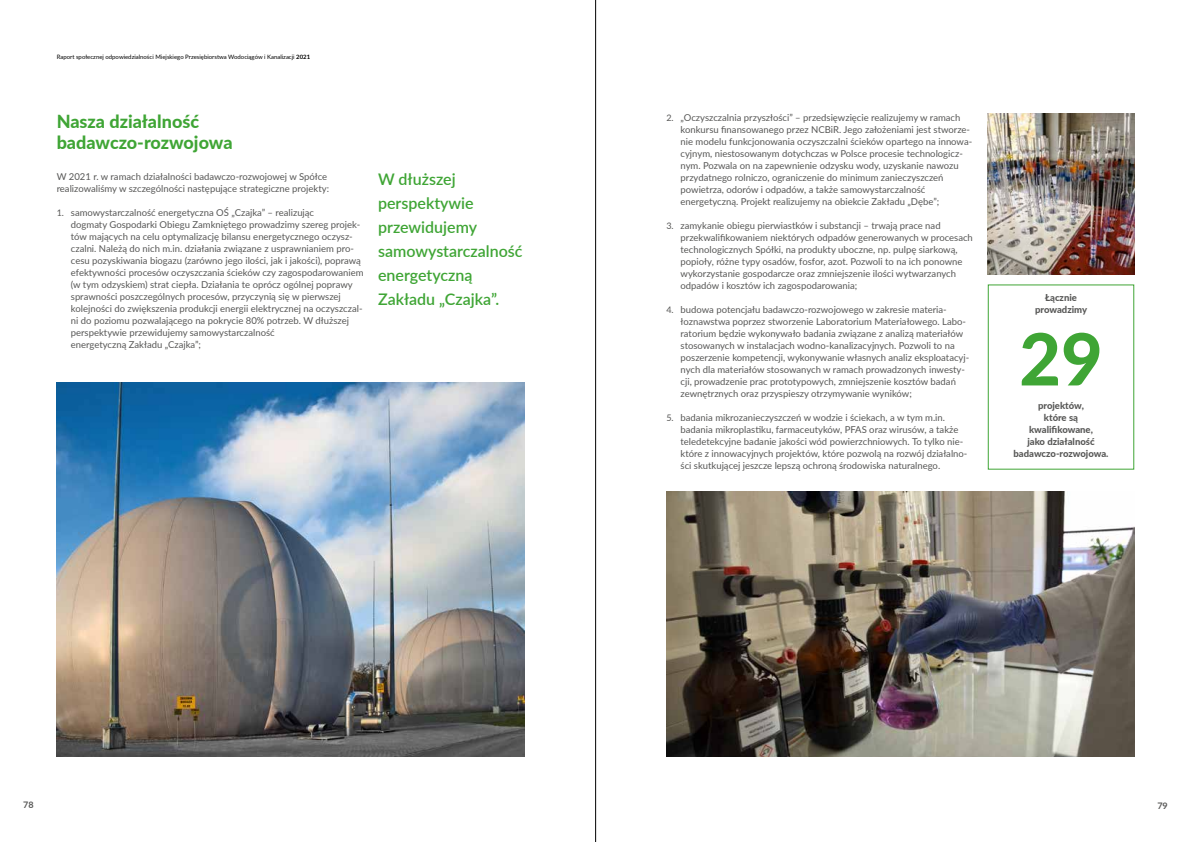
<style>
.page{position:relative;width:1191px;height:842px;background:#fff}
.page>*{position:absolute;margin:0;border:0;box-sizing:border-box;transform-origin:0 0}
.t1{font:800 72px "Lato";color:#3fa535}
.t2{font:800 18px/21px "Lato";color:#3fa535}
.t3{font:600 16px/24px "Lato";color:#3fa535}
.t4{font:9.5px/12px "Lato";color:#575756}
.t5{font:800 9.5px/12px "Lato";color:#575756;text-align:center}
.t6{font:700 9px "Lato";color:#575756}
.t7{font:6px "Lato";color:#000}
.s1{font-weight:700}
.s2{font-size:9px}
</style>
<div class="page">
<hr style="left:595px;top:0;width:1px;height:842px;background:#000">
<img style="left:57px;top:383px;width:467px;height:374px">
<img style="left:666px;top:491px;width:468px;height:266px">
<div style="left:987px;top:284px;width:147px;height:186px;border:1px solid #3fa535"></div>
<img style="left:987px;top:113px;width:147px;height:162px">
<p class="t7" style="left:57px;top:53px;width:255px">Raport społecznej odpowiedzialności Miejskiego Przesiębiorstwa Wodociągów i Kanalizacji <span class="s1">2021</span></p>
<h2 class="t2" style="left:57px;top:110px;width:177px">Nasza działalność badawczo-rozwojowa</h2>
<p class="t4" style="left:57px;top:170px;width:274px">W 2021 r. w ramach działalności badawczo-rozwojowej w Spółce realizowaliśmy w szczególności następujące strategiczne projekty:</p>
<p class="t4" style="left:71px;top:206px;width:294px;text-indent:-14px"><span class="s2">1.</span> samowystarczalność energetyczna OŚ „Czajka” – realizując<br>dogmaty Gospodarki Obiegu Zamkniętego prowadzimy szereg projek&shy;tów mających na celu optymalizację bilansu energetycznego oczysz&shy;czalni. Należą do nich m.in. działania związane z usprawnianiem pro&shy;cesu pozyskiwania biogazu (zarówno jego ilości, jak i jakości), poprawą efektywności procesów oczyszczania ścieków czy zagospodarowaniem (w tym odzyskiem) strat ciepła. Działania te oprócz ogólnej poprawy sprawności poszczególnych procesów, przyczynią się w pierwszej kolejności do zwiększenia produkcji energii elektrycznej na oczyszczal&shy;ni do poziomu pozwalającego na pokrycie 80% potrzeb. W dłuższej perspektywie przewidujemy samowystarczalność<br>energetyczną Zakładu „Czajka”;</p>
<h3 class="t3" style="left:378px;top:166px;width:146px">W dłuższej perspektywie przewidujemy samowystarczalność energetyczną<br>Zakładu „Czajka”.</h3>
<p class="t4" style="left:680px;top:111px;width:293px;text-indent:-14px"><span class="s2">2.</span> „Oczyszczalnia przyszłości” – przedsięwzięcie realizujemy w ramach konkursu finansowanego przez NCBiR. Jego założeniami jest stworze&shy;nie modelu funkcjonowania oczyszczalni ścieków opartego na innowa&shy;cyjnym, niestosowanym dotychczas w Polsce procesie technologicz&shy;nym. Pozwala on na zapewnienie odzysku wody, uzyskanie nawozu przydatnego rolniczo, ograniczenie do minimum zanieczyszczeń powietrza, odorów i odpadów, a także samowystarczalność energetyczną. Projekt realizujemy na obiekcie Zakładu „Dębe”;</p>
<p class="t4" style="left:680px;top:219px;width:294px;text-indent:-14px"><span class="s2">3.</span> zamykanie obiegu pierwiastków i substancji – trwają prace nad przekwalifikowaniem niektórych odpadów generowanych w procesach technologicznych Spółki, na produkty uboczne, np. pulpę siarkową, popioły, różne typy osadów, fosfor, azot. Pozwoli to na ich ponowne wykorzystanie gospodarcze oraz zmniejszenie ilości wytwarzanych odpadów i kosztów ich zagospodarowania;</p>
<p class="t4" style="left:680px;top:303px;width:290px;text-indent:-14px"><span class="s2">4.</span> budowa potencjału badawczo-rozwojowego w zakresie materia&shy;łoznawstwa poprzez stworzenie Laboratorium Materiałowego. Labo&shy;ratorium będzie wykonywało badania związane z analizą materiałów stosowanych w instalacjach wodno-kanalizacyjnych. Pozwoli to na poszerzenie kompetencji, wykonywanie własnych analiz eksploatacyj&shy;nych dla materiałów stosowanych w ramach prowadzonych inwesty&shy;cji, prowadzenie prac prototypowych, zmniejszenie kosztów badań zewnętrznych oraz przyspieszy otrzymywanie wyników;</p>
<p class="t4" style="left:680px;top:411px;width:288px;text-indent:-14px"><span class="s2">5.</span> badania mikrozanieczyszczeń w wodzie i ściekach, a w tym m.in. badania mikroplastiku, farmaceutyków, PFAS oraz wirusów, a także teledetekcyjne badanie jakości wód powierzchniowych. To tylko nie&shy;które z innowacyjnych projektów, które pozwolą na rozwój działalno&shy;ści skutkującej jeszcze lepszą ochroną środowiska naturalnego.</p>
<p class="t5" style="left:1035px;top:292px;width:53px">Łącznie prowadzimy</p>
<h1 class="t1" style="left:1019px;top:306px;width:85px">29</h1>
<p class="t5" style="left:1013px;top:400px;width:97px">projektów,<br>które są kwalifikowane,<br>jako działalność badawczo-rozwojowa.</p>
<p class="t6" style="left:23px;top:798px;width:12px">78</p>
<p class="t6" style="left:1157px;top:799px;width:12px">79</p>
</div>
